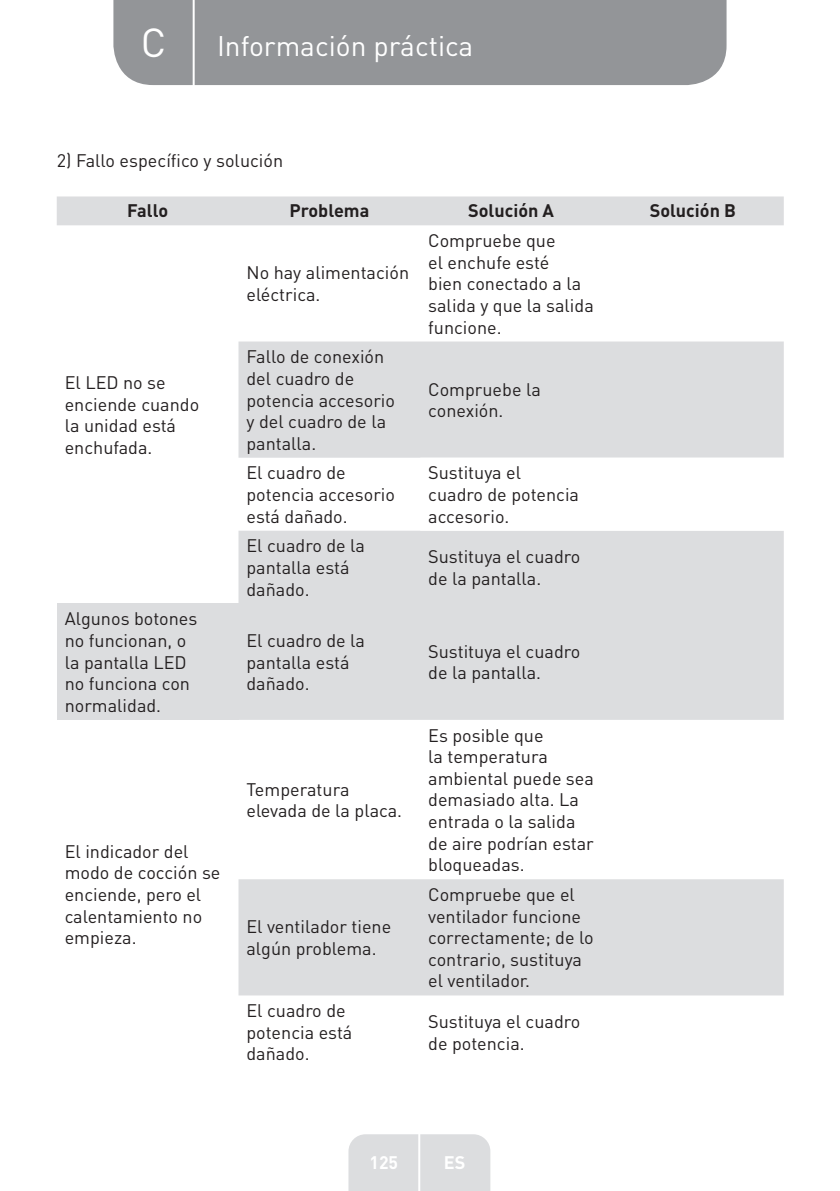
<style>
.page{position:relative;width:840px;height:1191px;background:#fff}
.page>*{position:absolute;margin:0;border:0;box-sizing:border-box;transform-origin:0 0}
.t1{font:40px "DIN Pro";color:#fff}
.t2{font:28px "DIN Pro";color:#fff}
.t3{font:18px/21.6px "DIN Pro";color:#231f20}
.t4{font:700 18px "DIN Pro";color:#231f20}
.t5{font:700 18px "DIN Pro";color:#fff}
</style>
<div class="page">
<div style="left:113px;top:0;width:613px;height:85px;background:#939598"></div>
<div style="left:348px;top:1134px;width:142px;height:57px;background:#dcdddf"></div>
<hr style="left:418px;top:1111px;width:2px;height:80px;background:#fff">
<hr style="left:192px;top:0;width:2px;height:88px;background:#fff">
<div style="left:57px;top:196px;width:726px;height:29px;background:#dcdddf"></div>
<svg style="left:238px;top:341px;width:545px;height:654px;fill:#dcdddf"></svg>
<svg style="left:420px;top:458px;width:363px;height:72px"></svg>
<div style="left:57px;top:603px;width:181px;height:117px;background:#dcdddf"></div>
<h1 class="t1" style="left:141px;top:15px;width:27px">C</h1>
<h2 class="t2" style="left:217px;top:27px;width:257px">Información práctica</h2>
<p class="t3" style="left:57px;top:149px;width:228px">2) Fallo específico y solución</p>
<p class="t4" style="left:127px;top:196px;width:42px">Fallo</p>
<p class="t4" style="left:289px;top:196px;width:81px">Problema</p>
<p class="t4" style="left:468px;top:196px;width:87px">Solución A</p>
<p class="t4" style="left:649px;top:196px;width:88px">Solución B</p>
<p class="t3" style="left:65px;top:371px;width:136px">El LED no se enciende cuando la unidad está enchufada.</p>
<p class="t3" style="left:65px;top:607px;width:134px">Algunos botones no funcionan, o la pantalla LED no funciona con normalidad.</p>
<p class="t3" style="left:65px;top:839px;width:157px">El indicador del modo de cocción se enciende, pero el calentamiento no empieza.</p>
<p class="t3" style="left:246px;top:261px;width:164px">No hay alimentación eléctrica.</p>
<p class="t3" style="left:246px;top:345px;width:150px">Fallo de conexión del cuadro de potencia accesorio y del cuadro de la pantalla.</p>
<p class="t3" style="left:428px;top:229px;width:167px">Compruebe que<br>el enchufe esté<br>bien conectado a la salida y que la salida funcione.</p>
<p class="t3" style="left:428px;top:378px;width:114px">Compruebe la conexión.</p>
<p class="t3" style="left:246px;top:461px;width:150px">El cuadro de potencia accesorio está dañado.</p>
<p class="t3" style="left:428px;top:461px;width:152px">Sustituya el cuadro de potencia accesorio.</p>
<p class="t3" style="left:246px;top:534px;width:120px">El cuadro de la pantalla está dañado.</p>
<p class="t3" style="left:428px;top:545px;width:153px">Sustituya el cuadro de la pantalla.</p>
<p class="t3" style="left:246px;top:629px;width:120px">El cuadro de la pantalla está dañado.</p>
<p class="t3" style="left:428px;top:640px;width:153px">Sustituya el cuadro de la pantalla.</p>
<p class="t3" style="left:246px;top:777px;width:157px">Temperatura elevada de la placa.</p>
<p class="t3" style="left:246px;top:915px;width:146px">El ventilador tiene algún problema.</p>
<p class="t3" style="left:428px;top:723px;width:167px">Es posible que<br>la temperatura ambiental puede sea demasiado alta. La entrada o la salida de aire podrían estar bloqueadas.</p>
<p class="t3" style="left:428px;top:883px;width:167px">Compruebe que el ventilador funcione correctamente; de lo contrario, sustituya el ventilador.</p>
<p class="t3" style="left:246px;top:999px;width:107px">El cuadro de potencia está dañado.</p>
<p class="t3" style="left:428px;top:1010px;width:153px">Sustituya el cuadro de potencia.</p>
<p class="t5" style="left:369px;top:1147px;width:30px">125</p>
<p class="t5" style="left:443px;top:1147px;width:23px">ES</p>
</div>
